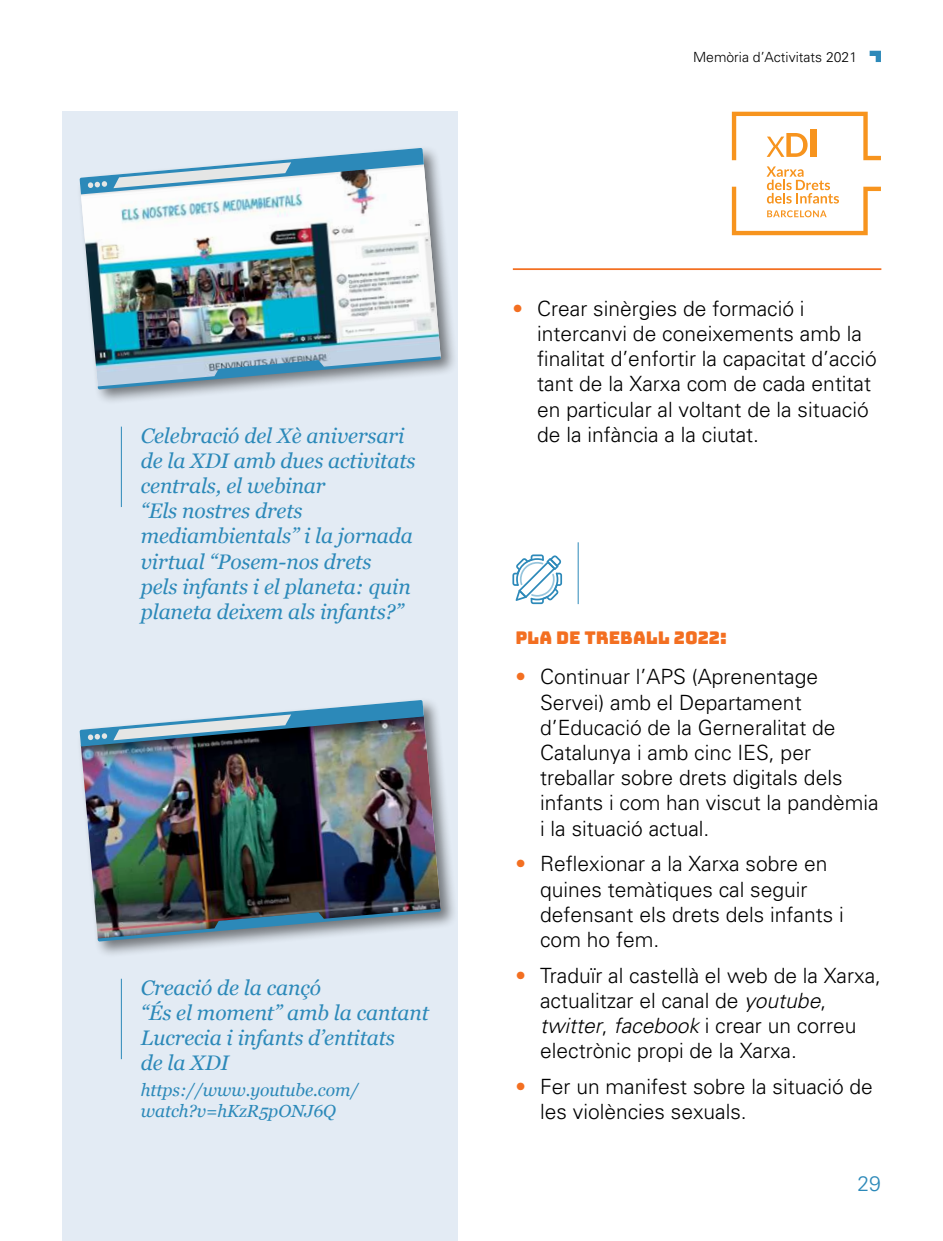
<style>
.page{position:relative;width:943px;height:1241px;background:#fff}
.page>*{position:absolute;margin:0;border:0;box-sizing:border-box;transform-origin:0 0}
.t1{font:300 21px/25.2px "Univers";color:#000}
.t2{font:italic 21px/25.2px "Georgia";letter-spacing:-.005em;color:#2c89b9}
.t3{font:300 21px "Univers";color:#2c89b9}
.t4{font:italic 17.5px/21px "Georgia";letter-spacing:-.005em;color:#2c89b9}
.t5{font:17.5px "Bungee";color:#f36f21}
.t6{font:300 14px "Univers";color:#000}
.s1{color:#f36f21}
.s2{font-style:italic}
</style>
<div class="page">
<svg style="left:869px;top:50px;width:12px;height:12px"></svg>
<div style="left:63px;top:112px;width:395px;height:1128px;background:#e3ebf4"></div>
<svg style="left:732px;top:166px;width:149px;height:69px"></svg>
<svg style="left:732px;top:112px;width:149px;height:48px"></svg>
<hr style="left:513px;top:268px;width:368px;height:2px;background:#f36f21">
<svg style="left:512px;top:554px;width:50px;height:50px"></svg>
<hr style="left:577px;top:542px;width:1px;height:62px;background:#2c89b9">
<hr style="left:121px;top:978px;width:1px;height:80px;background:#2c89b9">
<div style="left:77px;top:697px;width:381px;height:260px;background:#000;opacity:.5"></div>
<img style="left:81px;top:715px;width:360px;height:225px">
<img style="left:80px;top:700px;width:344px;height:46px">
<img style="left:98px;top:908px;width:343px;height:33px">
<hr style="left:121px;top:426px;width:1px;height:81px;background:#2c89b9">
<div style="left:77px;top:145px;width:381px;height:261px;background:#000;opacity:.5"></div>
<img style="left:81px;top:162px;width:359px;height:225px">
<svg style="left:80px;top:148px;width:344px;height:46px"></svg>
<svg style="left:98px;top:356px;width:343px;height:33px"></svg>
<p class="t6" style="left:693px;top:48px;width:166px">Memòria d’Activitats 2021</p>
<p class="t2" style="left:141px;top:422px;width:276px">Celebració del Xè aniversari de la XDI amb dues activitats centrals, el webinar<br>“Els nostres drets mediambientals” i la jornada virtual “Posem-nos drets<br>pels infants i el planeta: quin planeta deixem als infants?”</p>
<p class="t2" style="left:141px;top:973px;width:290px">Creació de la cançó<br>“És el moment” amb la cantant<br>Lucrecia i infants d’entitats<br>de la XDI</p>
<p class="t4" style="left:141px;top:1078px;width:219px">https://www.youtube.com/ watch?v=hKzR5pONJ6Q</p>
<p class="t1" style="left:537px;top:296px;width:341px;text-indent:-25px"><span class="s1">•</span> Crear sinèrgies de formació i intercanvi de coneixements amb la finalitat d’enfortir la capacitat d’acció tant de la Xarxa com de cada entitat en particular al voltant de la situació de la infància a la ciutat.</p>
<p class="t5" style="left:515px;top:628px;width:213px">PLA DE TREBALL 2022:</p>
<p class="t1" style="left:540px;top:664px;width:340px;text-indent:-25px"><span class="s1">•</span> Continuar l’APS (Aprenentage<br>Servei) amb el Departament d’Educació de la Gerneralitat de<br>Catalunya i amb cinc IES, per treballar sobre drets digitals dels infants i com han viscut la pandèmia i la situació actual.</p>
<p class="t1" style="left:540px;top:851px;width:305px;text-indent:-25px"><span class="s1">•</span> Reflexionar a la Xarxa sobre en quines temàtiques cal seguir defensant els drets dels infants i com ho fem.</p>
<p class="t1" style="left:540px;top:962px;width:342px;text-indent:-25px"><span class="s1">•</span> Traduïr al castellà el web de la Xarxa, actualitzar el canal de <span class="s2">youtube</span>, <span class="s2">twitter</span>, <span class="s2">facebook</span> i crear un correu electrònic propi de la Xarxa.</p>
<p class="t1" style="left:540px;top:1073px;width:334px;text-indent:-25px"><span class="s1">•</span> Fer un manifest sobre la situació de les violències sexuals.</p>
<p class="t3" style="left:857px;top:1170px;width:25px">29</p>
</div>
